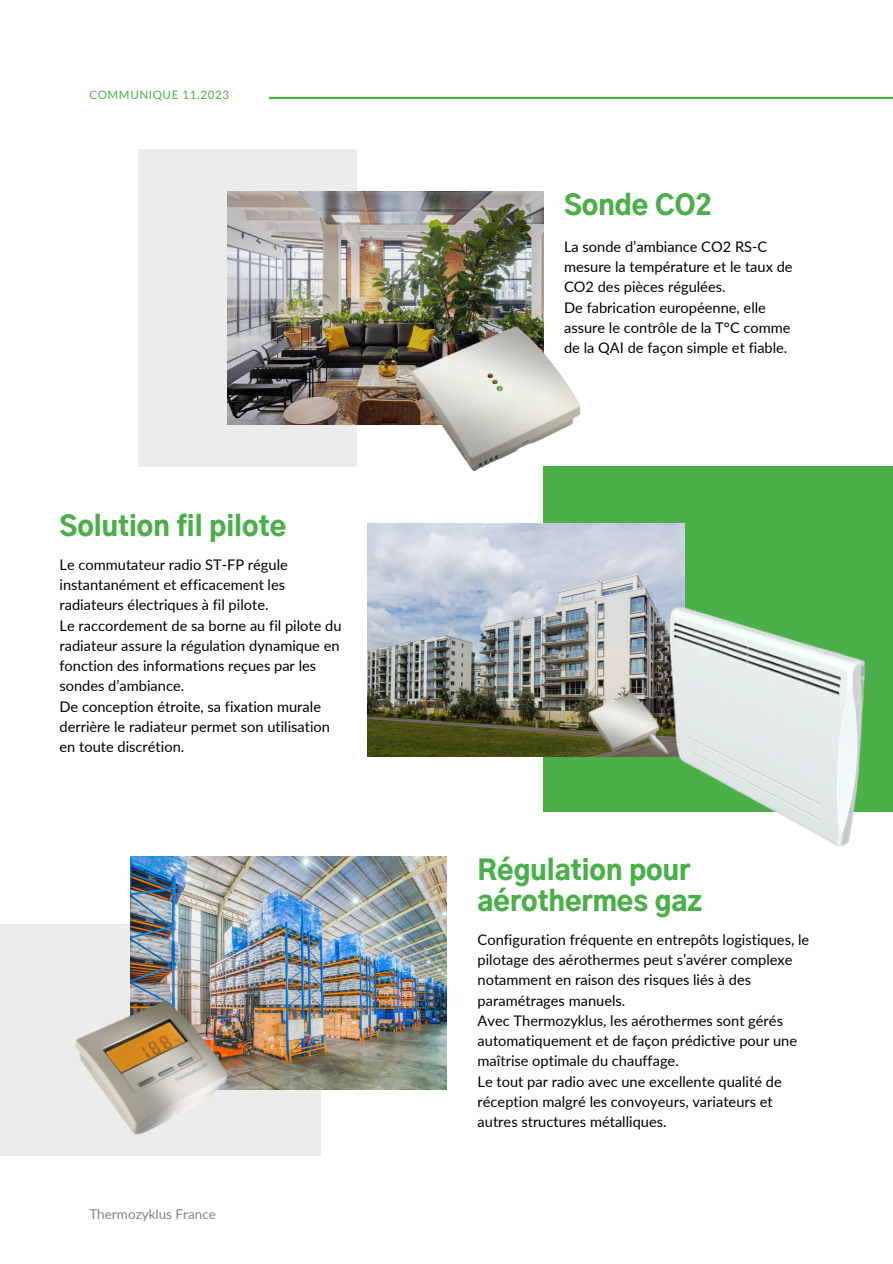
<style>
.page{position:relative;width:893px;height:1264px;background:#fff}
.page>*{position:absolute;margin:0;border:0;box-sizing:border-box;transform-origin:0 0}
.t1{font:900 27px/31.5px "Gothic A1";color:#4aaf48}
.t2{font:14.7px/20.2px "Lato";color:#000}
.t3{font:13.5px "Lato";color:#868686}
.t4{font:11.55px "Lato";letter-spacing:.05em;color:#4aaf48}
</style>
<div class="page">
<hr style="left:269px;top:97px;width:623px;height:2px;background:#4aaf48">
<div style="left:543px;top:466px;width:349px;height:346px;background:#4aaf48"></div>
<img style="left:368px;top:524px;width:316px;height:232px">
<div style="left:138px;top:149px;width:219px;height:317px;background:#edeced"></div>
<img style="left:227px;top:191px;width:316px;height:233px">
<div style="left:0;top:924px;width:321px;height:231px;background:#edeced"></div>
<img style="left:130px;top:856px;width:316px;height:233px">
<img style="left:585px;top:584px;width:281px;height:262px">
<img style="left:385px;top:308px;width:196px;height:163px">
<img style="left:27px;top:978px;width:249px;height:178px">
<p class="t4" style="left:89px;top:88px;width:141px">COMMUNIQUE 11.2023</p>
<p class="t1" style="left:59px;top:512px;width:228px">Solution fil pilote</p>
<p class="t2" style="left:59px;top:554px;width:230px">Le commutateur radio ST-FP régule</p>
<p class="t2" style="left:59px;top:574px;width:227px">instantanément et efficacement les radiateurs électriques à fil pilote.</p>
<p class="t2" style="left:59px;top:615px;width:283px">Le raccordement de sa borne au fil pilote du</p>
<p class="t2" style="left:59px;top:635px;width:281px">radiateur assure la régulation dynamique en</p>
<p class="t2" style="left:59px;top:655px;width:258px">fonction des informations reçues par les sondes d’ambiance.</p>
<p class="t2" style="left:59px;top:696px;width:272px">De conception étroite, sa fixation murale derrière le radiateur permet son utilisation en toute discrétion.</p>
<p class="t3" style="left:89px;top:1205px;width:128px">Thermozyklus France</p>
<p class="t1" style="left:564px;top:191px;width:149px">Sonde CO2</p>
<p class="t2" style="left:564px;top:236px;width:230px">La sonde d’ambiance CO2 RS-C mesure la température et le taux de<br>CO2 des pièces régulées.</p>
<p class="t2" style="left:564px;top:297px;width:228px">De fabrication européenne, elle assure le contrôle de la T°C comme de la QAI de façon simple et fiable.</p>
<p class="t1" style="left:477px;top:856px;width:226px">Régulation pour aérothermes gaz</p>
<p class="t2" style="left:477px;top:929px;width:333px">Configuration fréquente en entrepôts logistiques, le pilotage des aérothermes peut s’avérer complexe notamment en raison des risques liés à des paramétrages manuels.</p>
<p class="t2" style="left:477px;top:1010px;width:321px">Avec Thermozyklus, les aérothermes sont gérés automatiquement et de façon prédictive pour une maîtrise optimale du chauffage.</p>
<p class="t2" style="left:477px;top:1070px;width:305px">Le tout par radio avec une excellente qualité de réception malgré les convoyeurs, variateurs et autres structures métalliques.</p>
</div>
